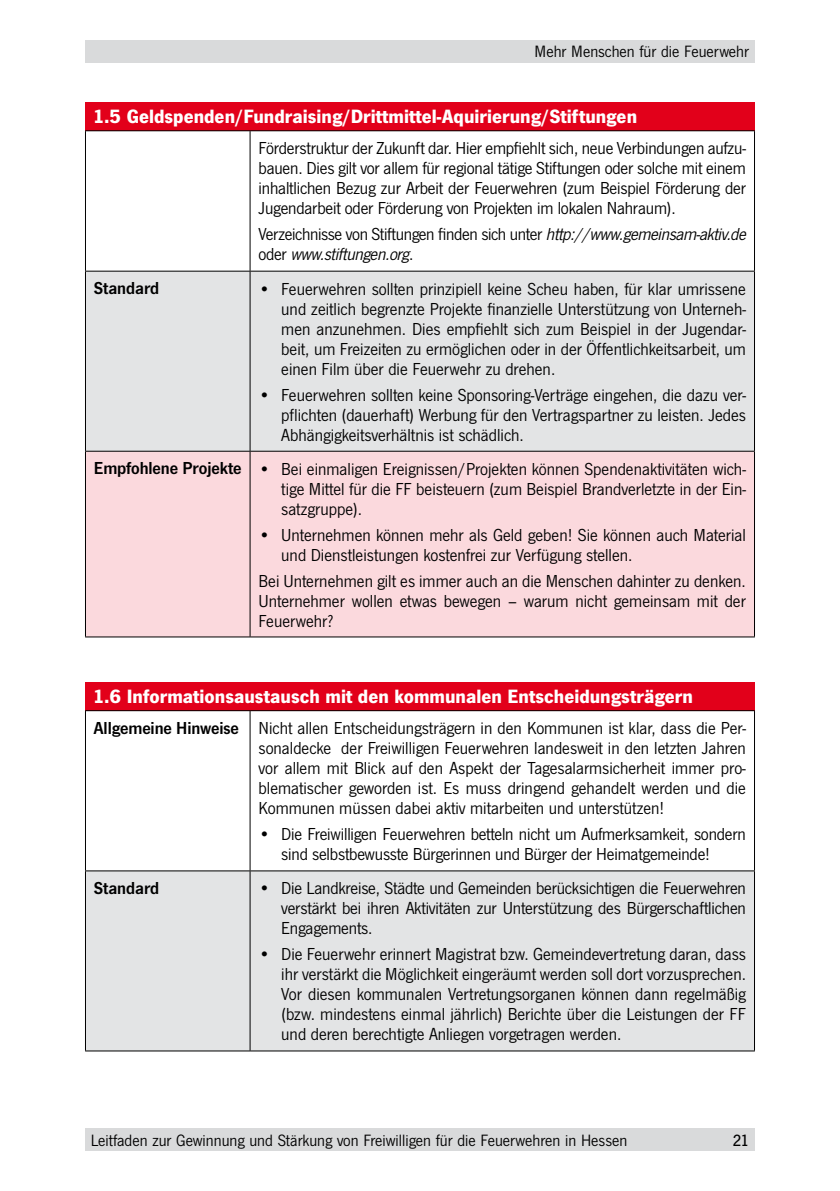
<style>
.page{position:relative;width:840px;height:1191px;background:#fff}
.page>*{position:absolute;margin:0;border:0;box-sizing:border-box;transform-origin:0 0}
.t1{font:700 20px "News Got T";color:#fff}
.t2{font:18px/20px "News Got T";color:#000;text-align:justify}
.t3{font:italic 18px/20px "News Got T";color:#000}
.t4{font:600 18px "News Got T";letter-spacing:-.005em;color:#000}
.t5{font:17px "News Got T";color:#000}
.t6{font:500 17px "News Got T";color:#000}
.s1{font-style:normal}
.s2{font-weight:600}
</style>
<div class="page">
<div style="left:85px;top:1128px;width:669px;height:23px;background:#d9dadb"></div>
<div style="left:85px;top:40px;width:669px;height:22px;background:#d9dadb"></div>
<div style="left:85px;top:102px;width:669px;height:28px;background:#e2001a"></div>
<div style="left:85px;top:682px;width:669px;height:28px;background:#e2001a"></div>
<div style="left:86px;top:272px;width:667px;height:179px;background:#e3e4e5"></div>
<div style="left:86px;top:452px;width:667px;height:184px;background:#fbd9dd"></div>
<hr style="left:85px;top:130px;width:165px;height:1px;background:#000">
<hr style="left:85px;top:131px;width:1px;height:140px;background:#000">
<hr style="left:250px;top:130px;width:504px;height:1px;background:#000">
<hr style="left:249px;top:131px;width:1px;height:140px;background:#000">
<hr style="left:753px;top:131px;width:1px;height:140px;background:#000">
<hr style="left:85px;top:271px;width:165px;height:1px;background:#000">
<hr style="left:85px;top:271px;width:1px;height:180px;background:#000">
<hr style="left:250px;top:271px;width:504px;height:1px;background:#000">
<hr style="left:249px;top:271px;width:1px;height:180px;background:#000">
<hr style="left:753px;top:271px;width:1px;height:180px;background:#000">
<hr style="left:85px;top:451px;width:165px;height:1px;background:#000">
<hr style="left:85px;top:451px;width:1px;height:185px;background:#000">
<hr style="left:250px;top:451px;width:504px;height:1px;background:#000">
<hr style="left:249px;top:451px;width:1px;height:185px;background:#000">
<hr style="left:753px;top:451px;width:1px;height:185px;background:#000">
<hr style="left:85px;top:636px;width:165px;height:1px;background:#000">
<hr style="left:250px;top:636px;width:504px;height:1px;background:#000">
<div style="left:86px;top:871px;width:667px;height:179px;background:#e3e4e5"></div>
<hr style="left:85px;top:710px;width:165px;height:1px;background:#000">
<hr style="left:85px;top:711px;width:1px;height:159px;background:#000">
<hr style="left:250px;top:710px;width:504px;height:1px;background:#000">
<hr style="left:249px;top:711px;width:1px;height:159px;background:#000">
<hr style="left:753px;top:711px;width:1px;height:159px;background:#000">
<hr style="left:85px;top:870px;width:165px;height:1px;background:#000">
<hr style="left:85px;top:871px;width:1px;height:179px;background:#000">
<hr style="left:250px;top:870px;width:504px;height:1px;background:#000">
<hr style="left:249px;top:871px;width:1px;height:179px;background:#000">
<hr style="left:753px;top:871px;width:1px;height:179px;background:#000">
<hr style="left:85px;top:1050px;width:165px;height:1px;background:#000">
<hr style="left:250px;top:1050px;width:504px;height:1px;background:#000">
<p class="t5" style="left:534px;top:42px;width:216px">Mehr Menschen für die Feuerwehr</p>
<p class="t1" style="left:93px;top:104px;width:545px">1.5 Geldspenden/Fundraising/Drittmittel-Aquirierung/Stiftungen</p>
<p class="t2" style="left:258px;top:138px;width:488px">Förderstruktur der Zukunft dar. Hier empfiehlt sich, neue Verbindungen aufzu&shy;bauen. Dies gilt vor allem für regional tätige Stiftungen oder solche mit einem inhaltlichen Bezug zur Arbeit der Feuerwehren (zum Beispiel Förderung der Jugendarbeit oder Förderung von Projekten im lokalen Nahraum).</p>
<p class="t3" style="left:258px;top:224px;width:492px"><span class="s1">Verzeichnisse von Stiftungen finden sich unter</span> http://www.gemeinsam-aktiv.de <span class="s1">o d e r</span> www.stiftungen.org<span class="s1">.</span></p>
<p class="t4" style="left:94px;top:278px;width:67px">Standard</p>
<p class="t2" style="left:281px;top:278px;width:466px;text-indent:-23px">• Feuerwehren sollten prinzipiell keine Scheu haben, für klar umrissene und zeitlich begrenzte Projekte finanzielle Unterstützung von Unterneh&shy;men anzunehmen. Dies empfiehlt sich zum Beispiel in der Jugendar&shy;beit, um Freizeiten zu ermöglichen oder in der Öffentlichkeitsarbeit, um einen Film über die Feuerwehr zu drehen.</p>
<p class="t2" style="left:281px;top:384px;width:466px;text-indent:-23px">• Feuerwehren sollten keine Sponsoring-Verträge eingehen, die dazu ver&shy;pflichten (dauerhaft) Werbung für den Vertragspartner zu leisten. Jedes Abhängigkeitsverhältnis ist schädlich.</p>
<p class="t2" style="left:281px;top:458px;width:466px;text-indent:-187px"><span class="s2">Empfohlene Projekte</span> • Bei einmaligen Ereignissen/Projekten können Spendenaktivitäten wich&shy;tige Mittel für die FF beisteuern (zum Beispiel Brandverletzte in der Ein&shy;satzgruppe).</p>
<p class="t2" style="left:281px;top:524px;width:466px;text-indent:-23px">• Unternehmen können mehr als Geld geben! Sie können auch Material und Dienstleistungen kostenfrei zur Verfügung stellen.</p>
<p class="t2" style="left:258px;top:570px;width:488px">Bei Unternehmen gilt es immer auch an die Menschen dahinter zu denken.<br>Unternehmer wollen etwas bewegen – warum nicht gemeinsam mit der Feuerwehr?</p>
<p class="t1" style="left:93px;top:684px;width:601px">1.6 Informationsaustausch mit den kommunalen Entscheidungsträgern</p>
<p class="t2" style="left:258px;top:717px;width:488px;text-indent:-164px"><span class="s2">Allgemeine Hinweise</span> Nicht allen Entscheidungsträgern in den Kommunen ist klar, dass die Per&shy;sonaldecke der Freiwilligen Feuerwehren landesweit in den letzten Jahren vor allem mit Blick auf den Aspekt der Tagesalarmsicherheit immer pro&shy;blematischer geworden ist. Es muss dringend gehandelt werden und die Kommunen müssen dabei aktiv mitarbeiten und unterstützen!</p>
<p class="t2" style="left:281px;top:823px;width:466px;text-indent:-23px">• Die Freiwilligen Feuerwehren betteln nicht um Aufmerksamkeit, sondern sind selbstbewusste Bürgerinnen und Bürger der Heimatgemeinde!</p>
<p class="t4" style="left:94px;top:877px;width:67px">Standard</p>
<p class="t2" style="left:281px;top:878px;width:466px;text-indent:-23px">• Die Landkreise, Städte und Gemeinden berücksichtigen die Feuerwehren verstärkt bei ihren Aktivitäten zur Unterstützung des Bürgerschaftlichen Engagements.</p>
<p class="t2" style="left:281px;top:944px;width:466px;text-indent:-23px">• Die Feuerwehr erinnert Magistrat bzw. Gemeindevertretung daran, dass ihr verstärkt die Möglichkeit eingeräumt werden soll dort vorzusprechen.<br>Vor diesen kommunalen Vertretungsorganen können dann regelmäßig (bzw. mindestens einmal jährlich) Berichte über die Leistungen der FF und deren berechtigte Anliegen vorgetragen werden.</p>
<p class="t5" style="left:91px;top:1130px;width:537px">Leitfaden zur Gewinnung und Stärkung von Freiwilligen für die Feuerwehren in Hessen</p>
<p class="t6" style="left:732px;top:1130px;width:18px">21</p>
</div>
